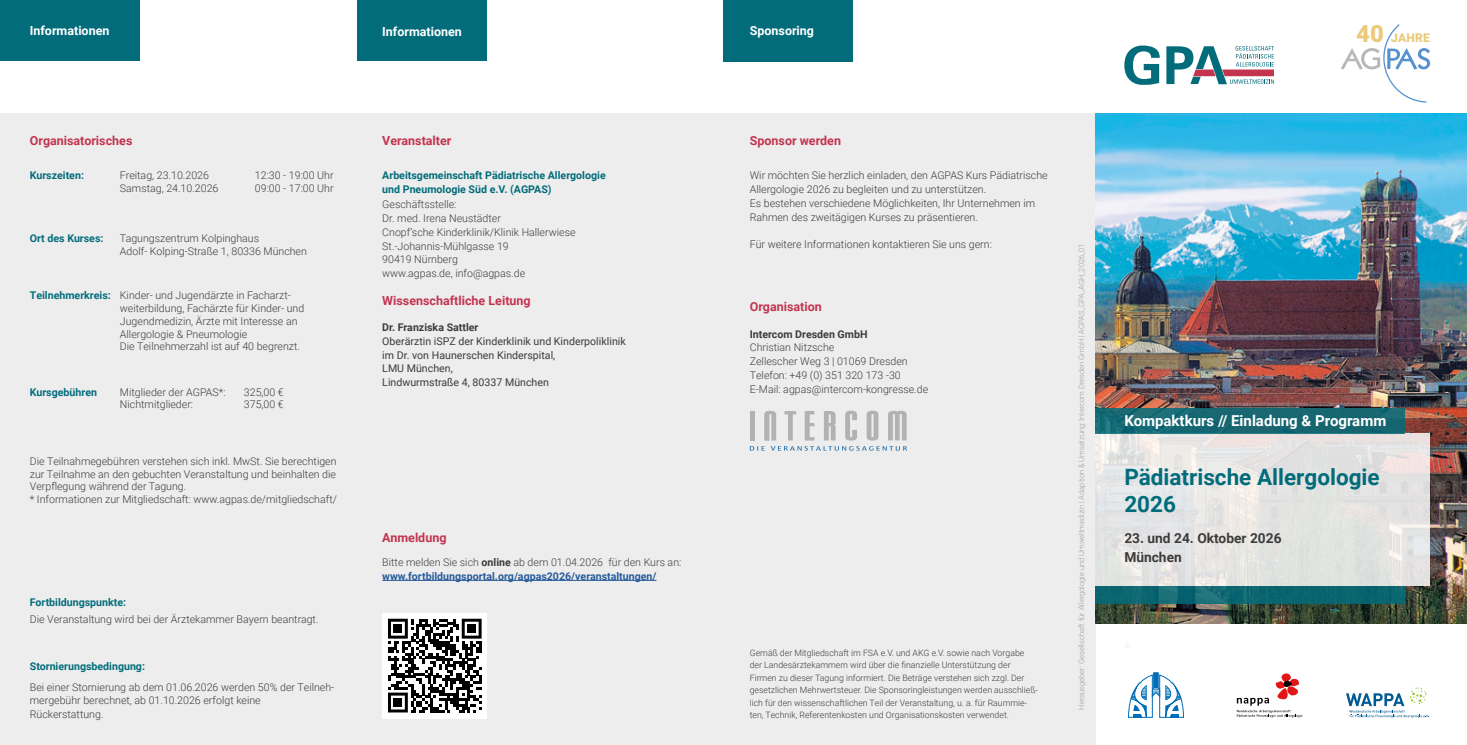
<style>
.page{position:relative;width:1467px;height:745px;background:#fff}
.page>*{position:absolute;margin:0;border:0;box-sizing:border-box;transform-origin:0 0}
.t1{font:700 22.5px/27px "Roboto";color:#026c7b}
.t2{font:700 15px "Roboto";color:#fff}
.t3{font:700 13.75px/18.8px "Roboto";color:#3c3c3b}
.t4{font:700 12.5px "Roboto";color:#c33450}
.t5{font:700 12.5px "Roboto";color:#fff}
.t6{font:900 12px "Roboto";letter-spacing:.01em;color:#ebcb7a}
.t7{font:300 10.62px/13.8px "Roboto";color:#3c3c3b}
.t8{font:700 10.62px/13.8px "Roboto";color:#026c7b}
.t9{font:10.62px/13.8px "Roboto";color:#3c3c3b}
.t10{font:700 10.62px/13.8px "Roboto";color:#275b9b}
.t11{font:700 10.62px "Roboto";color:#3c3c3b}
.t12{font:300 8.75px/12.5px "Roboto";color:#3c3c3b}
.t13{font:300 7.5px "Roboto";color:#9d9d9c}
.s1{font-weight:300;color:#3c3c3b}
.s2{color:#3c3c3b}
.s3{font-size:23.75px}
</style>
<div class="page">
<div style="left:0;top:113px;width:1096px;height:631px;background:#ededed"></div>
<img style="left:1096px;top:113px;width:371px;height:510px">
<svg style="left:750px;top:446px;width:15px;height:4px"></svg>
<svg style="left:771px;top:446px;width:136px;height:4px"></svg>
<svg style="left:888px;top:410px;width:19px;height:30px"></svg>
<svg style="left:867px;top:410px;width:11px;height:30px"></svg>
<svg style="left:845px;top:410px;width:12px;height:30px"></svg>
<svg style="left:824px;top:411px;width:12px;height:29px"></svg>
<svg style="left:805px;top:411px;width:9px;height:29px"></svg>
<svg style="left:784px;top:411px;width:12px;height:29px"></svg>
<div style="left:750px;top:411px;width:5px;height:29px;background:#b3b2b2"></div>
<svg style="left:764px;top:410px;width:12px;height:30px"></svg>
<svg style="left:1096px;top:433px;width:334px;height:152px;background:#e4e3e2"></svg>
<svg style="left:1124px;top:46px;width:36px;height:39px"></svg>
<svg style="left:1166px;top:46px;width:108px;height:38px"></svg>
<svg style="left:1341px;top:24px;width:89px;height:79px"></svg>
<svg style="left:1128px;top:672px;width:56px;height:45px"></svg>
<svg style="left:1096px;top:408px;width:309px;height:25px;background:#166772"></svg>
<svg style="left:1096px;top:585px;width:309px;height:18px;background:#186e77"></svg>
<svg style="left:1237px;top:673px;width:65px;height:44px"></svg>
<svg style="left:1346px;top:687px;width:83px;height:30px"></svg>
<div style="left:723px;top:0;width:129px;height:61px;background:#026c7b"></div>
<hr style="left:382px;top:579px;width:274px;height:1px;background:#275b9b">
<div style="left:0;top:0;width:139px;height:60px;background:#026c7b"></div>
<div style="left:357px;top:0;width:129px;height:60px;background:#026c7b"></div>
<div style="left:382px;top:612px;width:105px;height:105px;background:#fff"></div>
<svg style="left:388px;top:618px;width:94px;height:94px"></svg>
<div style="left:394px;top:624px;width:8px;height:8px;background:#000"></div>
<div style="left:467px;top:624px;width:9px;height:8px;background:#000"></div>
<div style="left:394px;top:697px;width:8px;height:9px;background:#000"></div>
<p class="t5" style="left:30px;top:22px;width:81px">Informationen</p>
<p class="t4" style="left:30px;top:132px;width:104px">Organisatorisches</p>
<p class="t8" style="left:30px;top:168px;width:56px">Kurszeiten:</p>
<p class="t7" style="left:120px;top:168px;width:91px">Freitag, 23.10.2026</p>
<p class="t7" style="left:255px;top:168px;width:80px">12:30 - 19:00 Uhr</p>
<p class="t7" style="left:120px;top:180px;width:100px">Samstag, 24.10.2026</p>
<p class="t7" style="left:255px;top:180px;width:80px">09:00 - 17:00 Uhr</p>
<p class="t8" style="left:30px;top:231px;width:75px">Ort des Kurses:</p>
<p class="t7" style="left:120px;top:232px;width:189px;line-height:12.5px">Tagungszentrum Kolpinghaus<br>Adolf- Kolping-Straße 1, 80336 München</p>
<p class="t8" style="left:30px;top:288px;width:83px">Teilnehmerkreis:</p>
<p class="t7" style="left:120px;top:288px;width:186px;line-height:12.8px">Kinder- und Jugendärzte in Facharzt&shy;weiterbildung, Fachärzte für Kinder- und Jugendmedizin, Ärzte mit Interesse an Allergologie &amp; Pneumologie<br>Die Teilnehmerzahl ist auf 40 begrenzt.</p>
<p class="t8" style="left:30px;top:384px;width:69px">Kursgebühren</p>
<p class="t7" style="left:120px;top:385px;width:107px;line-height:12.5px">Mitglieder der AGPAS*:<br>Nichtmitglieder:</p>
<p class="t7" style="left:244px;top:385px;width:41px;line-height:12.5px">325,00 €<br>375,00 €</p>
<p class="t7" style="left:30px;top:454px;width:309px;line-height:12.5px">Die Teilnahmegebühren verstehen sich inkl. MwSt. Sie berechtigen zur Teilnahme an den gebuchten Veranstaltung und beinhalten die Verpflegung während der Tagung.<br>* Informationen zur Mitgliedschaft: www.agpas.de/mitgliedschaft/</p>
<p class="t8" style="left:30px;top:594px;width:98px">Fortbildungspunkte:</p>
<p class="t7" style="left:30px;top:612px;width:290px">Die Veranstaltung wird bei der Ärztekammer Bayern beantragt.</p>
<p class="t8" style="left:30px;top:658px;width:117px">Stornierungsbedingung:</p>
<p class="t7" style="left:30px;top:679px;width:306px">Bei einer Stornierung ab dem 01.06.2026 werden 50% der Teilneh&shy;mergebühr berechnet, ab 01.10.2026 erfolgt keine<br>Rückerstattung.</p>
<p class="t5" style="left:382px;top:23px;width:81px">Informationen</p>
<p class="t4" style="left:382px;top:132px;width:71px">Veranstalter</p>
<p class="t8" style="left:382px;top:168px;width:225px">Arbeitsgemeinschaft Pädiatrische Allergologie und Pneumologie Süd e.V. (AGPAS)</p>
<p class="t7" style="left:382px;top:197px;width:195px">Geschäftsstelle:<br>Dr. med. Irena Neustädter<br>Cnopf‘sche Kinderklinik/Klinik Hallerwiese<br>St.-Johannis-Mühlgasse 19<br>90419 Nürnberg<br>www.agpas.de, info@agpas.de</p>
<p class="t4" style="left:382px;top:291px;width:150px">Wissenschaftliche Leitung</p>
<p class="t11" style="left:382px;top:319px;width:98px">Dr. Franziska Sattler</p>
<p class="t9" style="left:382px;top:333px;width:245px">Oberärztin iSPZ der Kinderklinik und Kinderpoliklinik im Dr. von Haunerschen Kinderspital,<br>LMU München,<br>Lindwurmstraße 4, 80337 München</p>
<p class="t4" style="left:382px;top:528px;width:66px">Anmeldung</p>
<p class="t10" style="left:382px;top:554px;width:301px"><span class="s1">Bitte melden Sie sich</span> <span class="s2">online</span> <span class="s1">ab dem 01.04.2026 für den Kurs an: </span>www.fortbildungsportal.org/agpas2026/veranstaltungen/</p>
<p class="t5" style="left:750px;top:22px;width:66px">Sponsoring</p>
<p class="t4" style="left:750px;top:132px;width:93px">Sponsor werden</p>
<p class="t7" style="left:750px;top:168px;width:299px">Wir möchten Sie herzlich einladen, den AGPAS Kurs Pädiatrische Allergologie 2026 zu begleiten und zu unterstützen.<br>Es bestehen verschiedene Möglichkeiten, Ihr Unternehmen im Rahmen des zweitägigen Kurses zu präsentieren.</p>
<p class="t7" style="left:750px;top:237px;width:244px">Für weitere Informationen kontaktieren Sie uns gern:</p>
<p class="t4" style="left:750px;top:297px;width:74px">Organisation</p>
<p class="t11" style="left:750px;top:326px;width:119px">Intercom Dresden GmbH</p>
<p class="t7" style="left:750px;top:340px;width:180px">Christian Nitzsche<br>Zellescher Weg 3 | 01069 Dresden<br>Telefon: +49 (0) 351 320 173 -30<br>E-Mail: agpas@intercom-kongresse.de</p>
<p class="t12" style="left:750px;top:645px;width:290px">Gemäß der Mitgliedschaft im FSA e.V. und AKG e.V. sowie nach Vorgabe der Landesärztekammern wird über die finanzielle Unterstützung der Firmen zu dieser Tagung informiert. Die Beträge verstehen sich zzgl. Der gesetzlichen Mehrwertsteuer. Die Sponsoringleistungen werden ausschließ&shy;lich für den wissenschaftlichen Teil der Veranstaltung, u. a. für Raummie&shy;ten, Technik, Referentenkosten und Organisationskosten verwendet.</p>
<p class="t13" style="left:1076px;top:709px;width:467px;rotate:-90deg">Herausgeber: Gesellschaft für Allergologie und Umweltmedizin | Adaption &amp; Umsetzung: Intercom Dresden GmbH | AGPAS_GPA_AGH_2026_01</p>
<p class="t6" style="left:1356px;top:29px;width:75px"><span class="s3">40</span> JAHRE</p>
<h2 class="t2" style="left:1124px;top:410px;width:263px">Kompaktkurs // Einladung &amp; Programm</h2>
<h1 class="t1" style="left:1124px;top:462px;width:257px">Pädiatrische Allergologie<br>2026</h1>
<p class="t3" style="left:1124px;top:528px;width:159px">23. und 24. Oktober 2026<br>München</p>
</div>
